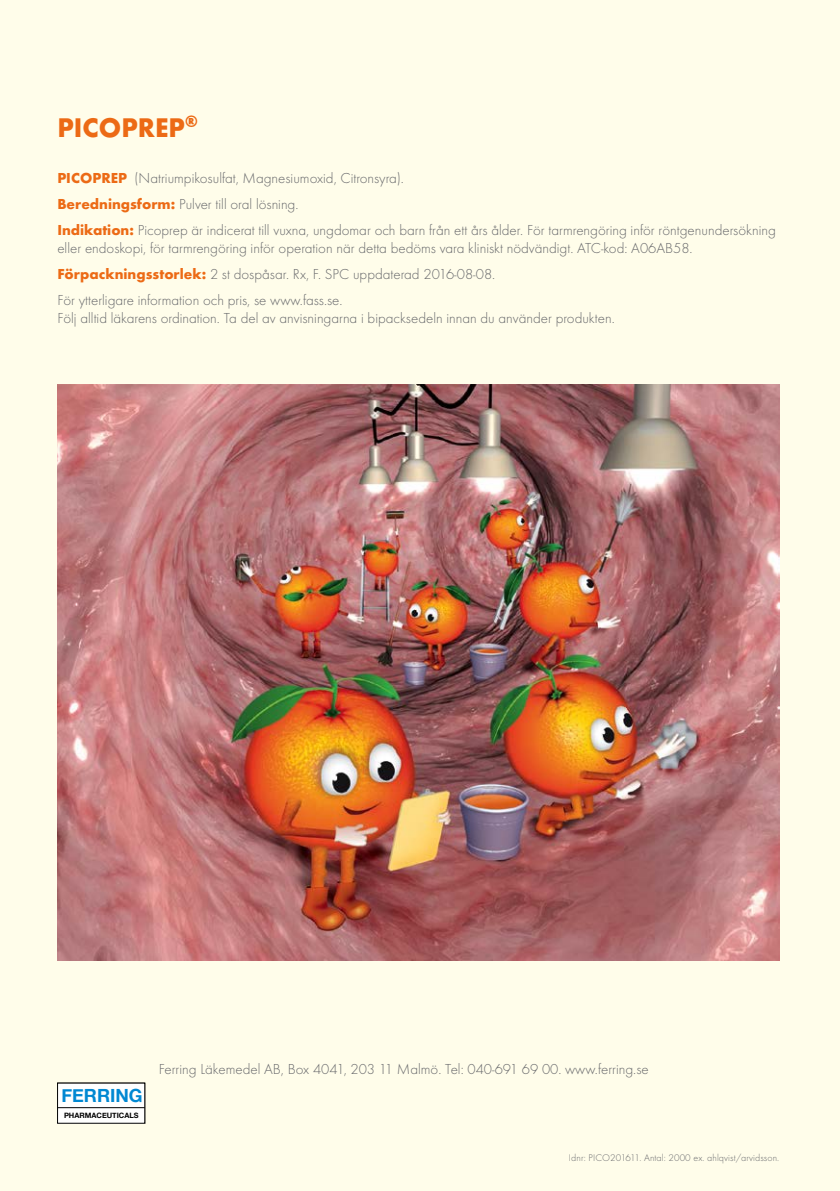
<style>
.page{position:relative;width:840px;height:1191px;background:#fff}
.page>*{position:absolute;margin:0;border:0;box-sizing:border-box;transform-origin:0 0}
.t1{font:700 28px "Futura EF";color:#ec6a15}
.t2{font:700 18.2px "Helvetica Neue";color:#0088d2}
.t3{font:300 15px/26px "Futura EF";color:#68696c}
.t4{font:300 10px "Futura EF";letter-spacing:.01em;color:#68696c}
.t5{font:700 7.4px "Helvetica Neue";color:#000}
.s1{font-weight:700;color:#ec6a15}
</style>
<div class="page">
<div style="left:0;top:0;width:839px;height:1191px;background:#fffdea"></div>
<div style="left:57px;top:1083px;width:88px;height:40px;background:#fff"></div>
<hr style="left:57px;top:1107px;width:88px;height:1px;background:#000">
<img style="left:57px;top:384px;width:721px;height:576px">
<p class="t1" style="left:57px;top:111px;width:142px">PICOPREP®</p>
<p class="t3" style="left:57px;top:165px;width:719px"><span class="s1">PICOPREP</span> (Natriumpikosulfat, Magnesiumoxid, Citronsyra).<br><span class="s1">Beredningsform:</span> Pulver till oral lösning.<br><span class="s1">Indikation:</span> Picoprep är indicerat till vuxna, ungdomar och barn från ett års ålder. För tarmrengöring inför röntgenundersökning</p>
<p class="t3" style="left:57px;top:235px;width:636px">eller endoskopi, för tarmrengöring inför operation när detta bedöms vara kliniskt nödvändigt. ATC-kod: A06AB58.<br><span class="s1">Förpackningsstorlek:</span> 2 st dospåsar. Rx, F. SPC uppdaterad 2016-08-08.<br>För ytterligare information och pris, se www.fass.se.</p>
<p class="t3" style="left:57px;top:305px;width:558px">Följ alltid läkarens ordination. Ta del av anvisningarna i bipacksedeln innan du använder produkten.</p>
<p class="t2" style="left:61px;top:1079px;width:83px">FERRING</p>
<p class="t5" style="left:64px;top:1108px;width:76px">PHARMACEUTICALS</p>
<p class="t3" style="left:159px;top:1056px;width:491px">Ferring Läkemedel AB, Box 4041, 203 11 Malmö. Tel: 040-691 69 00. www.ferring.se</p>
<p class="t4" style="left:568px;top:1152px;width:212px">Idnr: PICO201611. Antal: 2000 ex. ahlqvist/arvidsson.</p>
</div>
